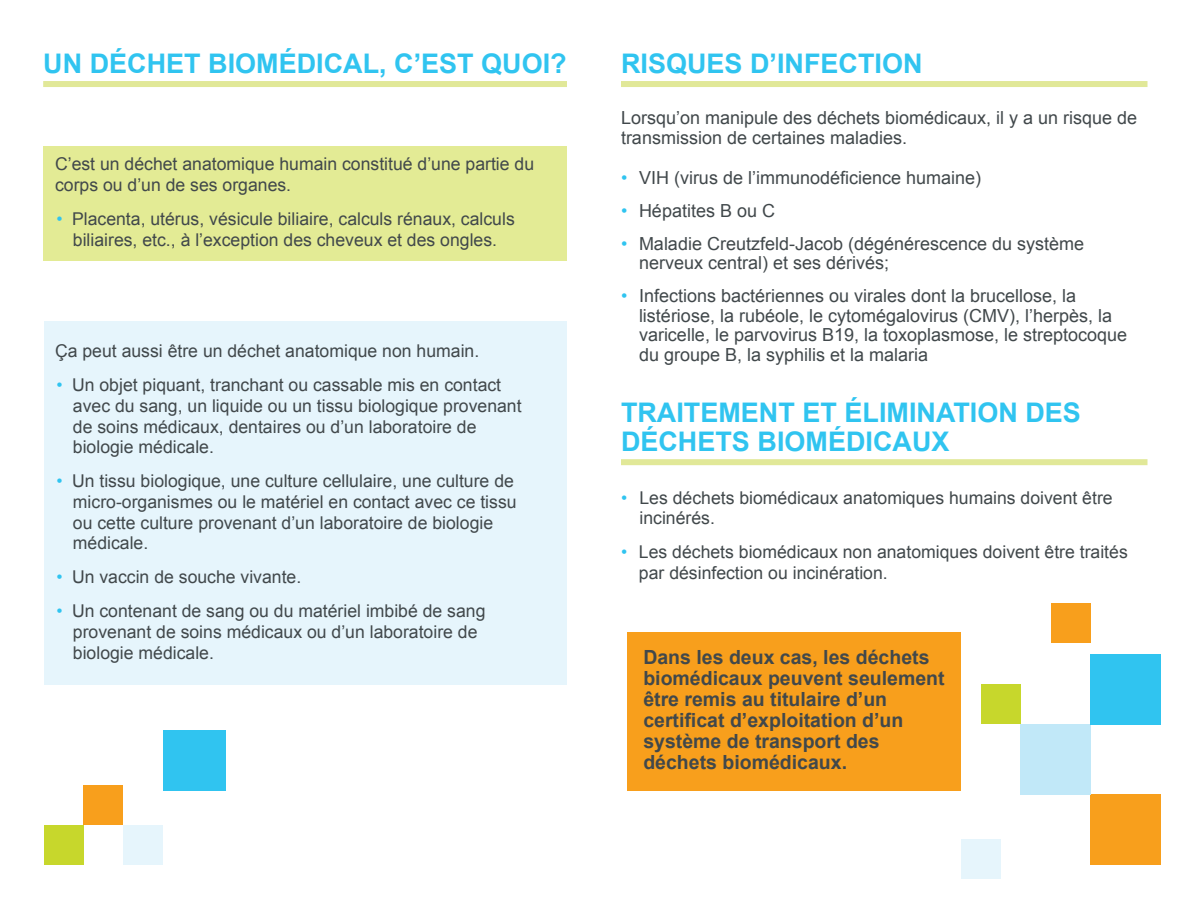
<style>
.page{position:relative;width:1188px;height:918px;background:#fff}
.page>*{position:absolute;margin:0;border:0;box-sizing:border-box;transform-origin:0 0}
.t1{font:700 27px/28.5px "Arial";color:#30c4f0}
.t2{font:700 19.5px/21px "Arial";color:#41484b}
.t3{font:18px/19.5px "Arial";color:#41484b}
.t4{font:17.7px/20.5px "Arial";color:#41484b}
.s1{color:#30c4f0}
</style>
<div class="page">
<div style="left:43px;top:146px;width:524px;height:114px;background:#e3eb95"></div>
<div style="left:627px;top:633px;width:333px;height:158px;background:#f89f1c"></div>
<div style="left:44px;top:321px;width:522px;height:364px;background:#e6f5fc"></div>
<div style="left:1090px;top:795px;width:71px;height:70px;background:#f89f1c"></div>
<div style="left:1020px;top:724px;width:70px;height:71px;background:#c1e8f8"></div>
<div style="left:1090px;top:654px;width:71px;height:70px;background:#30c4f0"></div>
<div style="left:981px;top:685px;width:40px;height:39px;background:#c7d72c"></div>
<div style="left:44px;top:825px;width:40px;height:40px;background:#c7d72c"></div>
<div style="left:961px;top:839px;width:40px;height:40px;background:#e6f5fc"></div>
<div style="left:123px;top:825px;width:40px;height:40px;background:#e6f5fc"></div>
<div style="left:84px;top:786px;width:39px;height:39px;background:#f89f1c"></div>
<div style="left:43px;top:81px;width:524px;height:6px;background:#e1e898"></div>
<div style="left:621px;top:81px;width:527px;height:6px;background:#e1e898"></div>
<div style="left:621px;top:459px;width:527px;height:6px;background:#e1e898"></div>
<div style="left:1051px;top:603px;width:39px;height:39px;background:#f89f1c"></div>
<div style="left:163px;top:730px;width:62px;height:61px;background:#30c4f0"></div>
<h1 class="t1" style="left:43px;top:50px;width:525px">Un déchet biomédical, c’est quoi?</h1>
<h1 class="t1" style="left:621px;top:50px;width:18px">RISQUES</h1>
<h1 class="t1" style="left:750px;top:50px;width:44px">D’INFECTION</h1>
<p class="t3" style="left:621px;top:109px;width:518px">Lorsqu’on manipule des déchets biomédicaux, il y a un risque de transmission de certaines maladies.</p>
<p class="t3" style="left:621px;top:168px;width:362px"><span class="s1">•</span> VIH (virus de l’immunodéficience humaine)</p>
<p class="t3" style="left:621px;top:201px;width:156px"><span class="s1">•</span> Hépatites B ou C</p>
<p class="t3" style="left:639px;top:234px;width:447px;text-indent:-18px"><span class="s1">•</span> Maladie Creutzfeld-Jacob (dégénérescence du système nerveux central) et ses dérivés;</p>
<p class="t3" style="left:639px;top:286px;width:490px;text-indent:-18px"><span class="s1">•</span> Infections bactériennes ou virales dont la brucellose, la listériose, la rubéole, le cytomégalovirus (CMV), l’herpès, la varicelle, le parvovirus B19, la toxoplasmose, le streptocoque du groupe B, la syphilis et la malaria</p>
<h1 class="t1" style="left:621px;top:399px;width:461px">Traitement et élimination des déchets biomédicaux</h1>
<p class="t4" style="left:639px;top:487px;width:475px;text-indent:-18px"><span class="s1">•</span> Les déchets biomédicaux anatomiques humains doivent être incinérés.</p>
<p class="t4" style="left:639px;top:542px;width:490px;text-indent:-18px"><span class="s1">•</span> Les déchets biomédicaux non anatomiques doivent être traités par désinfection ou incinération.</p>
<p class="t4" style="left:55px;top:154px;width:481px">C’est un déchet anatomique humain constitué d’une partie du corps ou d’un de ses organes.</p>
<p class="t4" style="left:57px;top:209px;width:460px;text-align:center"><span class="s1">•</span> Placenta, utérus, vésicule biliaire, calculs rénaux, calculs biliaires, etc., à l’exception des cheveux et des ongles.</p>
<p class="t4" style="left:55px;top:341px;width:426px">Ça peut aussi être un déchet anatomique non humain.</p>
<p class="t4" style="left:73px;top:375px;width:450px;text-indent:-16px"><span class="s1">•</span> Un objet piquant, tranchant ou cassable mis en contact avec du sang, un liquide ou un tissu biologique provenant de soins médicaux, dentaires ou d’un laboratoire de biologie médicale.</p>
<p class="t4" style="left:73px;top:471px;width:445px;text-indent:-16px"><span class="s1">•</span> Un tissu biologique, une culture cellulaire, une culture de micro‑organismes ou le matériel en contact avec ce tissu ou cette culture provenant d’un laboratoire de biologie médicale.</p>
<p class="t4" style="left:57px;top:567px;width:246px"><span class="s1">•</span> Un vaccin de souche vivante.</p>
<p class="t4" style="left:73px;top:601px;width:414px;text-indent:-16px"><span class="s1">•</span> Un contenant de sang ou du matériel imbibé de sang provenant de soins médicaux ou d’un laboratoire de biologie médicale.</p>
<p class="t2" style="left:643px;top:648px;width:303px">Dans les deux cas, les déchets biomédicaux peuvent seulement être remis au titulaire d’un certificat d’exploitation d’un système de transport des déchets biomédicaux.</p>
</div>
